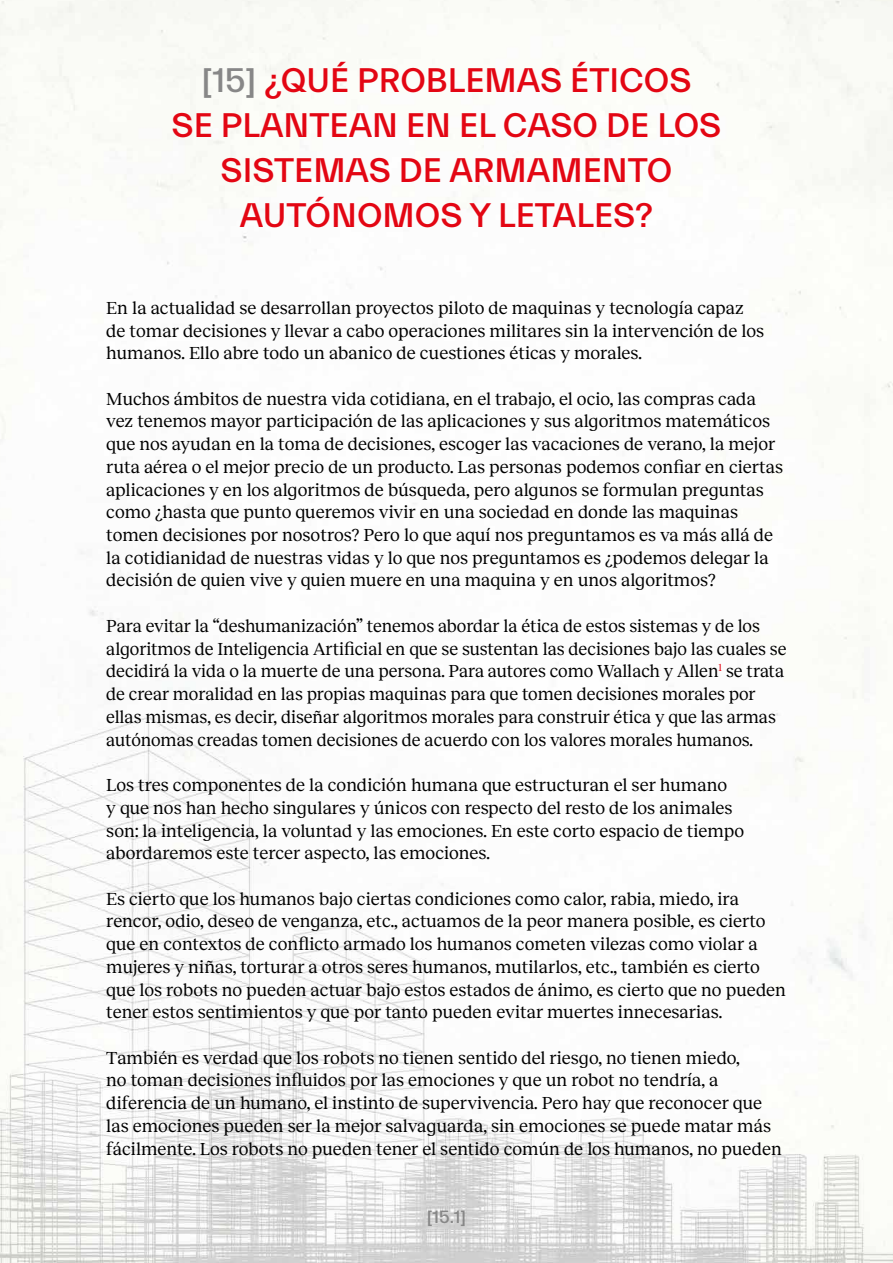
<style>
.page{position:relative;width:893px;height:1263px;background:#fff}
.page>*{position:absolute;margin:0;border:0;box-sizing:border-box;transform-origin:0 0}
.t1{font:500 34.5px/45px "Everett";color:#e30613;text-align:center}
.t2{font:18px/22.6px "Reckless";letter-spacing:-.005em;color:#000}
.t3{font:500 18px "Everett";color:#878787}
.s1{color:#878787}
</style>
<div class="page">
<img style="left:0;top:0;width:893px;height:1263px">
<h1 class="t1" style="left:172px;top:59px;width:551px"><span class="s1">[15]</span> ¿QUÉ PROBLEMAS ÉTICOS<br>SE PLANTEAN EN EL CASO DE LOS<br>SISTEMAS DE ARMAMENTO<br>AUTÓNOMOS Y LETALES?</h1>
<p class="t2" style="left:106px;top:295px;width:659px">En la actualidad se desarrollan proyectos piloto de maquinas y tecnología capaz de tomar decisiones y llevar a cabo operaciones militares sin la intervención de los humanos. Ello abre todo un abanico de cuestiones éticas y morales.</p>
<p class="t2" style="left:106px;top:386px;width:678px">Muchos ámbitos de nuestra vida cotidiana, en el trabajo, el ocio, las compras cada vez tenemos mayor participación de las aplicaciones y sus algoritmos matemáticos que nos ayudan en la toma de decisiones, escoger las vacaciones de verano, la mejor ruta aérea o el mejor precio de un producto. Las personas podemos confiar en ciertas aplicaciones y en los algoritmos de búsqueda, pero algunos se formulan preguntas como ¿hasta que punto queremos vivir en una sociedad en donde las maquinas tomen decisiones por nosotros? Pero lo que aquí nos preguntamos es va más allá de la cotidianidad de nuestras vidas y lo que nos preguntamos es ¿podemos delegar la decisión de quien vive y quien muere en una maquina y en unos algoritmos?</p>
<p class="t2" style="left:106px;top:614px;width:682px">Para evitar la “deshumanización” tenemos abordar la ética de estos sistemas y de los algoritmos de Inteligencia Artificial en que se sustentan las decisiones bajo las cuales se decidirá la vida o la muerte de una persona. Para autores como Wallach y Allen<sup>1</sup> se trata de crear moralidad en las propias maquinas para que tomen decisiones morales por ellas mismas, es decir, diseñar algoritmos morales para construir ética y que las armas autónomas creadas tomen decisiones de acuerdo con los valores morales humanos.</p>
<p class="t2" style="left:106px;top:773px;width:639px">Los tres componentes de la condición humana que estructuran el ser humano<br>y que nos han hecho singulares y únicos con respecto del resto de los animales son: la inteligencia, la voluntad y las emociones. En este corto espacio de tiempo abordaremos este tercer aspecto, las emociones.</p>
<p class="t2" style="left:106px;top:886px;width:681px">Es cierto que los humanos bajo ciertas condiciones como calor, rabia, miedo, ira rencor, odio, deseo de venganza, etc., actuamos de la peor manera posible, es cierto que en contextos de conflicto armado los humanos cometen vilezas como violar a mujeres y niñas, torturar a otros seres humanos, mutilarlos, etc., también es cierto que los robots no pueden actuar bajo estos estados de ánimo, es cierto que no pueden tener estos sentimientos y que por tanto pueden evitar muertes innecesarias.</p>
<p class="t2" style="left:106px;top:1045px;width:677px">También es verdad que los robots no tienen sentido del riesgo, no tienen miedo,<br>no toman decisiones influidos por las emociones y que un robot no tendría, a diferencia de un humano, el instinto de supervivencia. Pero hay que reconocer que las emociones pueden ser la mejor salvaguarda, sin emociones se puede matar más fácilmente. Los robots no pueden tener el sentido común de los humanos, no pueden</p>
<p class="t3" style="left:427px;top:1207px;width:41px">[15.1]</p>
</div>
